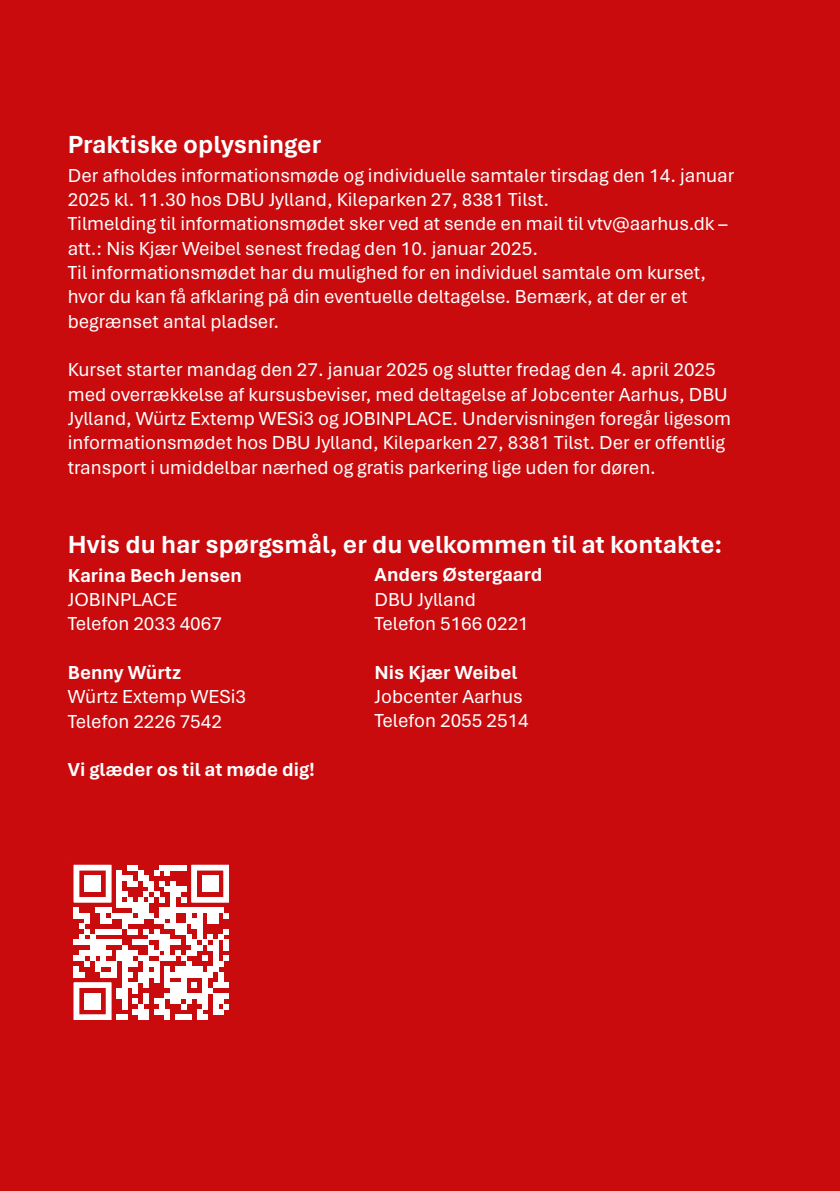
<style>
.page{position:relative;width:840px;height:1191px;background:#fff}
.page>*{position:absolute;margin:0;border:0;box-sizing:border-box;transform-origin:0 0}
.t1{font:700 26px "Aptos";color:#fff}
.t2{font:19.8px/24.4px "Aptos";color:#fff}
.t3{font:700 19.8px "Aptos";color:#fff}
</style>
<div class="page">
<div style="left:0;top:0;width:839px;height:1191px;background:#c90b0e"></div>
<svg style="left:68px;top:859px;width:161px;height:161px"></svg>
<div style="left:84px;top:993px;width:16px;height:16px;background:#fff"></div>
<p class="t1" style="left:68px;top:127px;width:255px">Praktiske oplysninger</p>
<p class="t2" style="left:68px;top:162px;width:667px">Der afholdes informationsmøde og individuelle samtaler tirsdag den 14. januar<br>2025 kl. 11.30 hos DBU Jylland, Kileparken 27, 8381 Tilst.</p>
<p class="t2" style="left:68px;top:211px;width:661px">Tilmelding til informationsmødet sker ved at sende en mail til vtv@aarhus.dk – att.: Nis Kjær Weibel senest fredag den 10. januar 2025.</p>
<p class="t2" style="left:68px;top:259px;width:639px">Til informationsmødet har du mulighed for en individuel samtale om kurset,</p>
<p class="t2" style="left:68px;top:284px;width:621px">hvor du kan få afklaring på din eventuelle deltagelse. Bemærk, at der er et begrænset antal pladser.</p>
<p class="t2" style="left:68px;top:357px;width:664px">Kurset starter mandag den 27. januar 2025 og slutter fredag den 4. april 2025 med overrækkelse af kursusbeviser, med deltagelse af Jobcenter Aarhus, DBU Jylland, Würtz Extemp WESi3 og JOBINPLACE. Undervisningen foregår ligesom informationsmødet hos DBU Jylland, Kileparken 27, 8381 Tilst. Der er offentlig transport i umiddelbar nærhed og gratis parkering lige uden for døren.</p>
<p class="t1" style="left:68px;top:527px;width:655px">Hvis du har spørgsmål, er du velkommen til at kontakte:</p>
<p class="t3" style="left:68px;top:562px;width:175px">Karina Bech Jensen</p>
<p class="t2" style="left:68px;top:586px;width:111px">JOBINPLACE</p>
<p class="t2" style="left:68px;top:611px;width:156px">Telefon 2033 4067</p>
<p class="t3" style="left:68px;top:659px;width:115px">Benny Würtz</p>
<p class="t2" style="left:68px;top:684px;width:180px">Würtz Extemp WESi3</p>
<p class="t2" style="left:68px;top:708px;width:156px">Telefon 2226 7542</p>
<p class="t3" style="left:68px;top:756px;width:248px">Vi glæder os til at møde dig!</p>
<p class="t3" style="left:374px;top:561px;width:169px">Anders Østergaard</p>
<p class="t2" style="left:374px;top:586px;width:103px">DBU Jylland</p>
<p class="t2" style="left:374px;top:610px;width:156px">Telefon 5166 0221</p>
<p class="t3" style="left:374px;top:659px;width:144px">Nis Kjær Weibel</p>
<p class="t2" style="left:374px;top:683px;width:150px">Jobcenter Aarhus</p>
<p class="t2" style="left:374px;top:708px;width:156px">Telefon 2055 2514</p>
</div>
